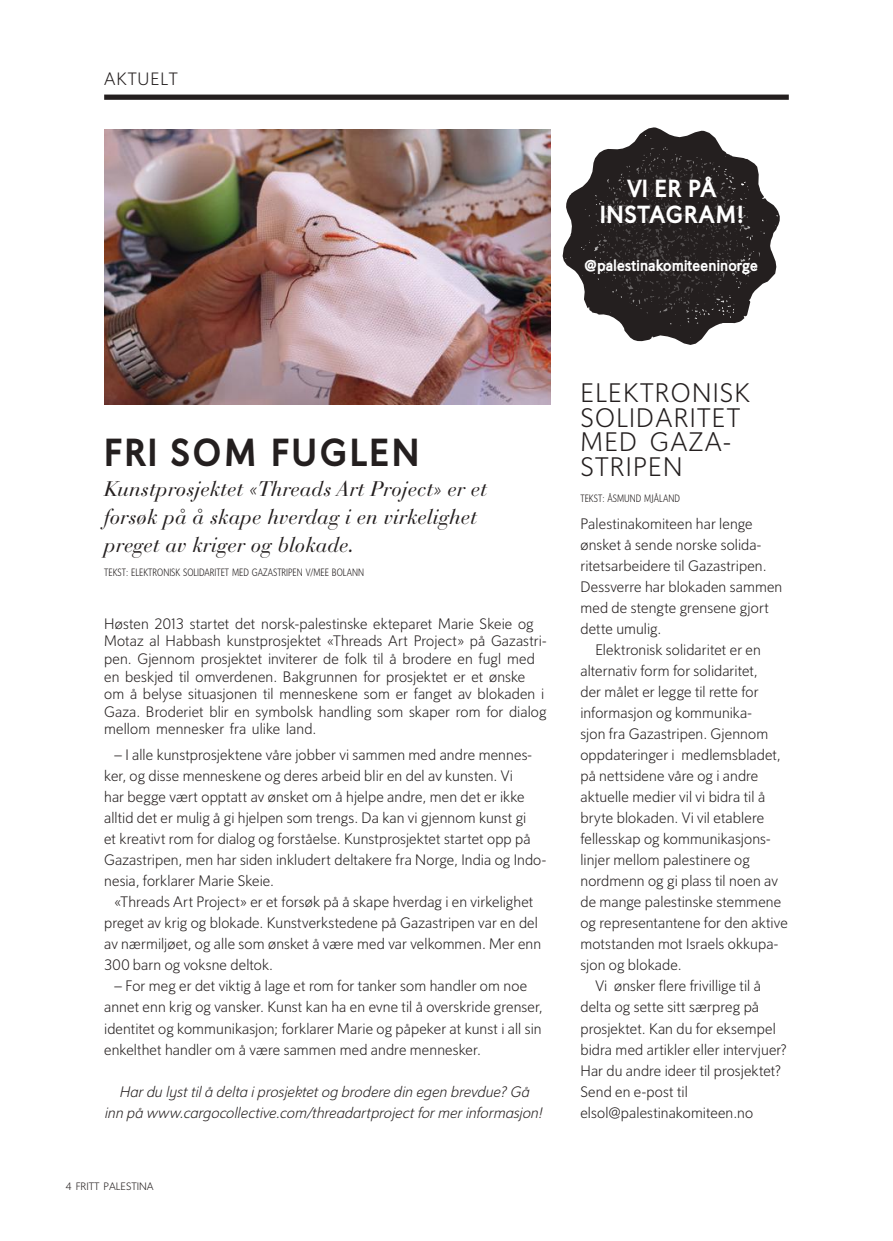
<style>
.page{position:relative;width:893px;height:1241px;background:#fff}
.page>*{position:absolute;margin:0;border:0;box-sizing:border-box;transform-origin:0 0}
.t1{font:900 38.5px "Oslo";letter-spacing:.06em;color:#241f1f}
.t2{font:300 26.25px/24.5px "Oslo";letter-spacing:.05em;color:#241f1f}
.t3{font:900 24.32px/25.9px "Oslo";letter-spacing:.02em;color:#fff;text-align:center}
.t4{font:italic 21px/28px "Bauer Bodoni Std";color:#241f1f}
.t5{font:300 17.5px "Oslo";letter-spacing:.05em;color:#241f1f}
.t6{font:900 15.58px "Oslo";letter-spacing:.015em;color:#fff}
.t7{font:300 14.88px/21px "Oslo";letter-spacing:.01em;color:#241f1f}
.t8{font:italic 300 14.88px/21px "Oslo";letter-spacing:.005em;color:#241f1f;text-align:center}
.t9{font:300 condensed 10.5px "Oslo";color:#241f1f}
.t10{font:300 10.5px "Oslo";color:#241f1f}
</style>
<div class="page">
<div style="left:104px;top:94px;width:685px;height:6px;background:#241f1f"></div>
<img style="left:104px;top:130px;width:447px;height:274px">
<svg style="left:563px;top:127px;width:217px;height:218px;fill:#241f1f"></svg>
<p class="t5" style="left:104px;top:69px;width:75px">AKTUELT</p>
<h3 class="t3" style="left:600px;top:176px;width:145px">VI ER PÅ<br>INSTAGRAM!</h3>
<p class="t6" style="left:584px;top:257px;width:175px">@palestinakomiteeninorge</p>
<h1 class="t1" style="left:104px;top:432px;width:317px">FRI SOM FUGLEN</h1>
<h3 class="t4" style="left:104px;top:475px;width:384px">Kunstprosjektet «Threads Art Project» er et forsøk på å skape hverdag i en virkelighet preget av kriger og blokade.</h3>
<p class="t9" style="left:104px;top:567px;width:262px">TEKST: ELEKTRONISK SOLIDARITET MED GAZASTRIPEN V/MEE BOLANN</p>
<p class="t7" style="left:104px;top:615px;width:444px;line-height:17.5px">Høsten 2013 startet det norsk-palestinske ekteparet Marie Skeie og Motaz al Habbash kunstprosjektet «Threads Art Project» på Gazastri&shy;pen. Gjennom prosjektet inviterer de folk til å brodere en fugl med en beskjed til omverdenen. Bakgrunnen for prosjektet er et ønske om å belyse situasjonen til menneskene som er fanget av blokaden i Gaza. Broderiet blir en symbolsk handling som skaper rom for dialog mellom mennesker fra ulike land.</p>
<p class="t7" style="left:104px;top:744px;width:444px;text-indent:10px">– I alle kunstprosjektene våre jobber vi sammen med andre mennes&shy;ker, og disse menneskene og deres arbeid blir en del av kunsten. Vi<br>har begge vært opptatt av ønsket om å hjelpe andre, men det er ikke alltid det er mulig å gi hjelpen som trengs. Da kan vi gjennom kunst gi<br>et kreativt rom for dialog og forståelse. Kunstprosjektet startet opp på Gazastripen, men har siden inkludert deltakere fra Norge, India og Indo&shy;nesia, forklarer Marie Skeie.</p>
<p class="t7" style="left:104px;top:891px;width:439px;text-indent:10px">«Threads Art Project» er et forsøk på å skape hverdag i en virkelighet preget av krig og blokade. Kunstverkstedene på Gazastripen var en del av nærmiljøet, og alle som ønsket å være med var velkommen. Mer enn 300 barn og voksne deltok.</p>
<p class="t7" style="left:104px;top:975px;width:440px;text-indent:10px">– For meg er det viktig å lage et rom for tanker som handler om noe annet enn krig og vansker. Kunst kan ha en evne til å overskride grenser, identitet og kommunikasjon; forklarer Marie og påpeker at kunst i all sin enkelthet handler om å være sammen med andre mennesker.</p>
<p class="t8" style="left:104px;top:1080px;width:439px">Har du lyst til å delta i prosjektet og brodere din egen brevdue? Gå<br>inn på www.cargocollective.com/threadartproject for mer informasjon!</p>
<p class="t10" style="left:66px;top:1180px;width:89px">4 FRITT PALESTINA</p>
<h2 class="t2" style="left:580px;top:381px;width:171px">ELEKTRONISK<br>SOLIDARITET<br>MED GAZA-<br>STRIPEN</h2>
<p class="t9" style="left:580px;top:492px;width:101px">TEKST: ÅSMUND MJÅLAND</p>
<p class="t7" style="left:580px;top:513px;width:203px">Palestinakomiteen har lenge ønsket å sende norske solida&shy;ritetsarbeidere til Gazastripen.<br>Dessverre har blokaden sammen med de stengte grensene gjort dette umulig.</p>
<p class="t7" style="left:595px;top:639px;width:167px">Elektronisk solidaritet er en</p>
<p class="t7" style="left:580px;top:660px;width:179px">alternativ form for solidaritet,</p>
<p class="t7" style="left:580px;top:681px;width:180px">der målet er legge til rette for</p>
<p class="t7" style="left:580px;top:702px;width:173px">informasjon og kommunika-</p>
<p class="t7" style="left:580px;top:723px;width:189px">sjon fra Gazastripen. Gjennom</p>
<p class="t7" style="left:580px;top:744px;width:202px">oppdateringer i medlemsbladet,</p>
<p class="t7" style="left:580px;top:765px;width:179px">på nettsidene våre og i andre</p>
<p class="t7" style="left:580px;top:786px;width:186px">aktuelle medier vil vi bidra til å</p>
<p class="t7" style="left:580px;top:807px;width:185px">bryte blokaden. Vi vil etablere</p>
<p class="t7" style="left:580px;top:828px;width:192px">fellesskap og kommunikasjons-</p>
<p class="t7" style="left:580px;top:849px;width:171px">linjer mellom palestinere og</p>
<p class="t7" style="left:580px;top:870px;width:199px">nordmenn og gi plass til noen av</p>
<p class="t7" style="left:580px;top:891px;width:202px">de mange palestinske stemmene</p>
<p class="t7" style="left:580px;top:912px;width:209px">og representantene for den aktive</p>
<p class="t7" style="left:580px;top:933px;width:199px">motstanden mot Israels okkupa-</p>
<p class="t7" style="left:580px;top:954px;width:103px">sjon og blokade.</p>
<p class="t7" style="left:595px;top:975px;width:167px">Vi ønsker flere frivillige til å</p>
<p class="t7" style="left:580px;top:996px;width:180px">delta og sette sitt særpreg på</p>
<p class="t7" style="left:580px;top:1017px;width:197px">prosjektet. Kan du for eksempel</p>
<p class="t7" style="left:580px;top:1038px;width:208px">bidra med artikler eller intervjuer?</p>
<p class="t7" style="left:580px;top:1059px;width:202px">Har du andre ideer til prosjektet?</p>
<p class="t7" style="left:580px;top:1080px;width:109px">Send en e-post til</p>
<p class="t7" style="left:580px;top:1101px;width:174px">elsol@palestinakomiteen.no</p>
</div>
